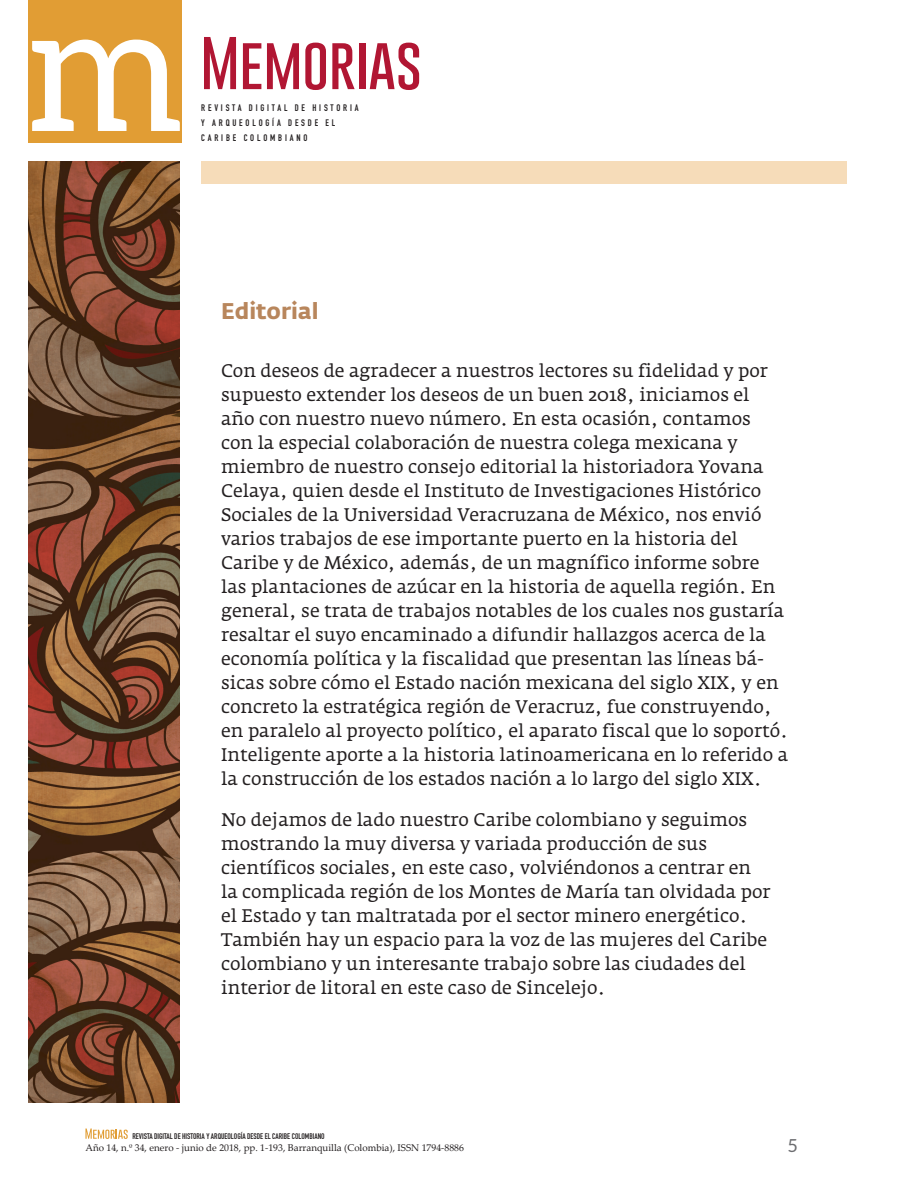
<style>
.page{position:relative;width:918px;height:1188px;background:#fff}
.page>*{position:absolute;margin:0;border:0;box-sizing:border-box;transform-origin:0 0}
.t1{font:177.75px "Aleo";color:#fff}
.t2{font:700 22.5px "Fedra Sans Std";color:#b8865c}
.t3{font:18px/24px "Fedra Serif A";color:#231f20}
.t4{font:18px "Aleo";color:#6c6d70}
.t5{font:9.75px "Palatino Linotype";color:#231f20}
.t6{font:9.3px/15px "DIN Engschrift Std";letter-spacing:.3em;color:#231f20}
.t7{font:8.1px "DIN Engschrift Std";color:#231f20}
</style>
<div class="page">
<img style="left:28px;top:162px;width:152px;height:941px">
<div style="left:201px;top:162px;width:646px;height:22px;background:#f6dcb9"></div>
<div style="left:28px;top:0;width:153px;height:142px;background:#e19d34"></div>
<svg style="left:204px;top:37px;width:32px;height:52px"></svg>
<svg style="left:243px;top:43px;width:18px;height:46px"></svg>
<svg style="left:267px;top:43px;width:32px;height:46px"></svg>
<svg style="left:305px;top:43px;width:21px;height:47px"></svg>
<svg style="left:332px;top:43px;width:23px;height:46px"></svg>
<div style="left:359px;top:43px;width:6px;height:46px;background:#b11633"></div>
<svg style="left:370px;top:43px;width:49px;height:47px"></svg>
<svg style="left:85px;top:1129px;width:43px;height:10px"></svg>
<h1 class="t1" style="left:26px;top:-32px;width:160px">m</h1>
<p class="t6" style="left:201px;top:100px;width:159px">REVISTA DIGITAL DE HISTORIA<br>Y ARQUEOLOGÍA DESDE EL<br>CARIBE COLOMBIANO</p>
<p class="t2" style="left:221px;top:298px;width:99px">Editorial</p>
<p class="t3" style="left:221px;top:359px;width:569px">Con deseos de agradecer a nuestros lectores su fidelidad y por supuesto extender los deseos de un buen 2018, iniciamos el<br>año con nuestro nuevo número. En esta ocasión, contamos<br>con la especial colaboración de nuestra colega mexicana y miembro de nuestro consejo editorial la historiadora Yovana Celaya, quien desde el Instituto de Investigaciones Histórico Sociales de la Universidad Veracruzana de México, nos envió varios trabajos de ese importante puerto en la historia del Caribe y de México, además, de un magnífico informe sobre las plantaciones de azúcar en la historia de aquella región. En general, se trata de trabajos notables de los cuales nos gustaría resaltar el suyo encaminado a difundir hallazgos acerca de la economía política y la fiscalidad que presentan las líneas bá&shy;sicas sobre cómo el Estado nación mexicana del siglo XIX, y en concreto la estratégica región de Veracruz, fue construyendo, en paralelo al proyecto político, el aparato fiscal que lo soportó.<br>Inteligente aporte a la historia latinoamericana en lo referido a la construcción de los estados nación a lo largo del siglo XIX.</p>
<p class="t3" style="left:221px;top:808px;width:551px">No dejamos de lado nuestro Caribe colombiano y seguimos mostrando la muy diversa y variada producción de sus científicos sociales, en este caso, volviéndonos a centrar en la complicada región de los Montes de María tan olvidada por el Estado y tan maltratada por el sector minero energético.<br>También hay un espacio para la voz de las mujeres del Caribe colombiano y un interesante trabajo sobre las ciudades del interior de litoral en este caso de Sincelejo.</p>
<p class="t7" style="left:133px;top:1131px;width:194px">REVISTA DIGITAL DE HISTORIA Y ARQUEOLOGÍA DESDE EL CARIBE COLOMBIANO</p>
<p class="t5" style="left:85px;top:1143px;width:380px">Año 14, n.º 34, enero - junio de 2018, pp. 1-193, Barranquilla (Colombia), ISSN 1794-8886</p>
<p class="t4" style="left:788px;top:1136px;width:11px">5</p>
</div>
